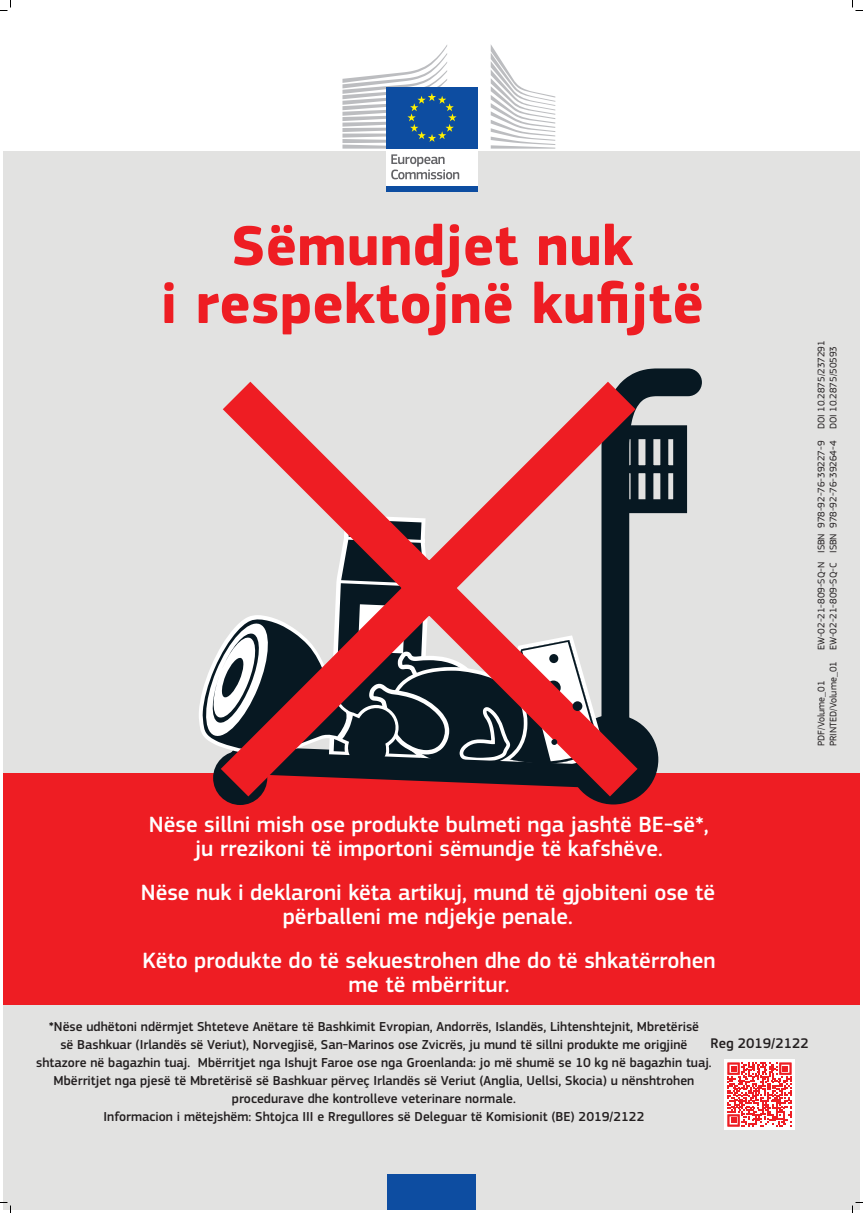
<style>
.page{position:relative;width:863px;height:1213px;background:#fff}
.page>*{position:absolute;margin:0;border:0;box-sizing:border-box;transform-origin:0 0}
.t1{font:700 58.5px/58px "EC Square Sans Pro";letter-spacing:.005em;color:#ee1d23;text-align:center}
.t2{font:500 23px/24px "EC Square Sans Pro";color:#fff;text-align:center}
.t3{font:500 14.5px "EC Square Sans Pro";color:#231f20}
.t4{font:500 13.5px/18px "EC Square Sans Pro";color:#231f20;text-align:center}
.t5{font:10px/12px "EC Square Sans Pro";color:#231f20}
</style>
<div class="page">
<div style="left:3px;top:151px;width:856px;height:1059px;background:#e2e2e1"></div>
<div style="left:3px;top:773px;width:856px;height:231px;background:#ee1d23"></div>
<div style="left:386px;top:147px;width:92px;height:41px;background:#fff"></div>
<div style="left:386px;top:87px;width:92px;height:62px;background:#0d4da1"></div>
<svg style="left:491px;top:45px;width:64px;height:104px"></svg>
<svg style="left:342px;top:45px;width:117px;height:134px"></svg>
<div style="left:386px;top:186px;width:92px;height:6px;background:#0d4da1"></div>
<svg style="left:250px;top:368px;width:452px;height:421px"></svg>
<div style="left:213px;top:751px;width:54px;height:54px;background:#071822;border-radius:50%"></div>
<div style="left:568px;top:715px;width:90px;height:89px;background:#071822;border-radius:50%"></div>
<svg style="left:222px;top:382px;width:415px;height:414px"></svg>
<svg style="left:199px;top:425px;width:488px;height:349px"></svg>
<div style="left:724px;top:1059px;width:71px;height:71px;background:#fff"></div>
<svg style="left:727px;top:1063px;width:64px;height:64px"></svg>
<div style="left:387px;top:1174px;width:88px;height:36px;background:#0d4da1"></div>
<svg style="left:0;top:0;width:11px;height:11px"></svg>
<svg style="left:0;top:1202px;width:11px;height:11px"></svg>
<svg style="left:852px;top:0;width:11px;height:11px"></svg>
<svg style="left:852px;top:1202px;width:11px;height:11px"></svg>
<h1 class="t1" style="left:161px;top:219px;width:544px">Sëmundjet nuk<br>i respektojnë kufijtë</h1>
<p class="t5" style="left:815px;top:746px;width:407px;text-indent:96px;rotate:-90deg">EW-02-21-809-SQ-N ISBN 978-92-76-39227-9 DOI 10.2875/237291<br>PRINTED/Volume_01 EW-02-21-809-SQ-C ISBN 978-92-76-39264-4 DOI 10.2875/50593</p>
<p class="t5" style="left:815px;top:746px;width:67px;rotate:-90deg">PDF/Volume_01</p>
<h2 class="t2" style="left:149px;top:813px;width:561px">Nëse sillni mish ose produkte bulmeti nga jashtë BE-së*, ju rrezikoni të importoni sëmundje të kafshëve.</h2>
<h2 class="t2" style="left:141px;top:881px;width:576px">Nëse nuk i deklaroni këta artikuj, mund të gjobiteni ose të përballeni me ndjekje penale.</h2>
<h2 class="t2" style="left:142px;top:949px;width:575px">Këto produkte do të sekuestrohen dhe do të shkatërrohen me të mbërritur.</h2>
<p class="t4" style="left:36px;top:1018px;width:677px">*Nëse udhëtoni ndërmjet Shteteve Anëtare të Bashkimit Evropian, Andorrës, Islandës, Lihtenshtejnit, Mbretërisë<br>së Bashkuar (Irlandës së Veriut), Norvegjisë, San-Marinos ose Zvicrës, ju mund të sillni produkte me origjinë shtazore në bagazhin tuaj. Mbërritjet nga Ishujt Faroe ose nga Groenlanda: jo më shumë se 10 kg në bagazhin tuaj.<br>Mbërritjet nga pjesë të Mbretërisë së Bashkuar përveç Irlandës së Veriut (Anglia, Uellsi, Skocia) u nënshtrohen procedurave dhe kontrolleve veterinare normale.<br>Informacion i mëtejshëm: Shtojca III e Rregullores së Deleguar të Komisionit (BE) 2019/2122</p>
<p class="t3" style="left:710px;top:1035px;width:100px">Reg 2019/2122</p>
</div>
